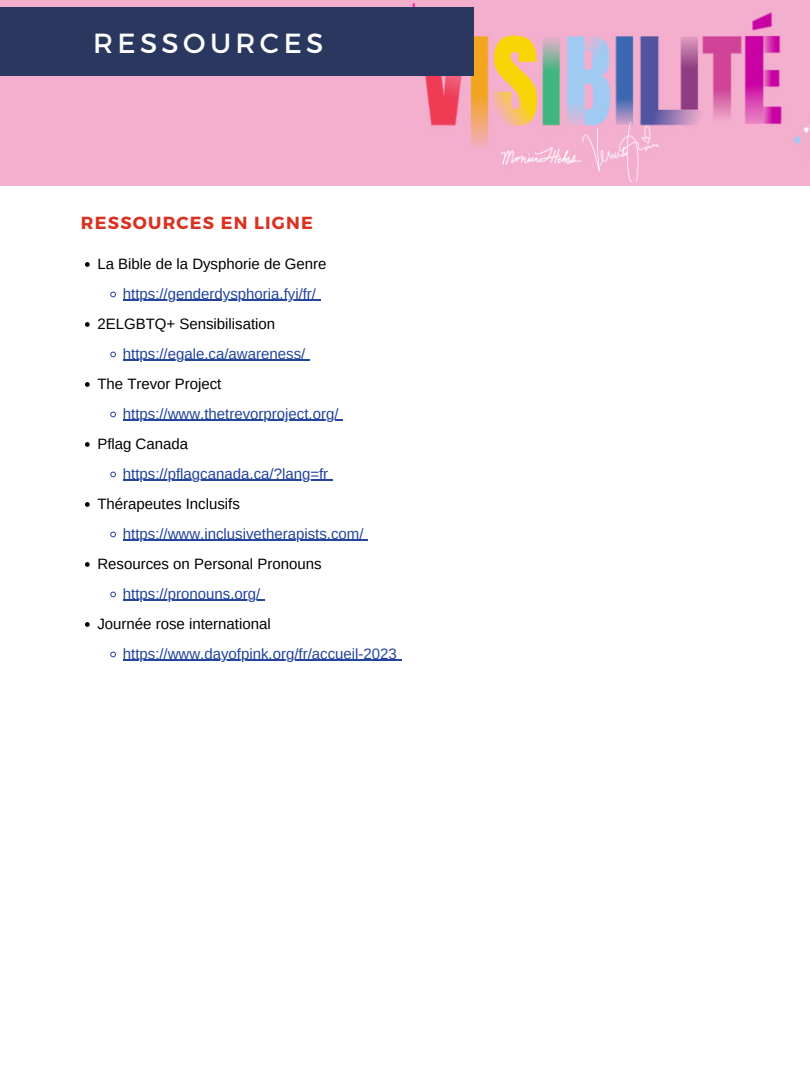
<style>
.page{position:relative;width:810px;height:1080px;background:#fff}
.page>*{position:absolute;margin:0;border:0;box-sizing:border-box;transform-origin:0 0}
.t1{font:27.62px "Montserrat";letter-spacing:.16em;color:#fff}
.t2{font:700 17.5px "Montserrat";letter-spacing:.07em;color:#d83322}
.t3{font:15px "Arimo";color:#24449d}
.t4{font:15px "Arimo";color:#000}
</style>
<div class="page">
<img style="left:0;top:0;width:810px;height:185px">
<div style="left:0;top:8px;width:474px;height:67px;background:#2a3860"></div>
<svg style="left:85px;top:262px;width:5px;height:5px"></svg>
<svg style="left:110px;top:292px;width:6px;height:5px"></svg>
<hr style="left:123px;top:300px;width:193px;height:1px;background:#24449d">
<svg style="left:85px;top:322px;width:5px;height:5px"></svg>
<svg style="left:110px;top:352px;width:6px;height:5px"></svg>
<hr style="left:123px;top:360px;width:182px;height:1px;background:#24449d">
<svg style="left:85px;top:382px;width:5px;height:5px"></svg>
<svg style="left:110px;top:412px;width:6px;height:5px"></svg>
<hr style="left:123px;top:420px;width:216px;height:1px;background:#24449d">
<svg style="left:85px;top:442px;width:5px;height:5px"></svg>
<svg style="left:110px;top:472px;width:6px;height:5px"></svg>
<hr style="left:123px;top:480px;width:205px;height:1px;background:#24449d">
<svg style="left:85px;top:502px;width:5px;height:5px"></svg>
<svg style="left:110px;top:532px;width:6px;height:5px"></svg>
<hr style="left:123px;top:540px;width:241px;height:1px;background:#24449d">
<svg style="left:85px;top:562px;width:5px;height:5px"></svg>
<svg style="left:110px;top:592px;width:6px;height:5px"></svg>
<hr style="left:123px;top:600px;width:137px;height:1px;background:#24449d">
<svg style="left:85px;top:622px;width:5px;height:5px"></svg>
<svg style="left:110px;top:652px;width:6px;height:5px"></svg>
<hr style="left:123px;top:660px;width:274px;height:1px;background:#24449d">
<h1 class="t1" style="left:93px;top:25px;width:232px">RESSOURCES</h1>
<p class="t2" style="left:81px;top:211px;width:233px">RESSOURCES EN LIGNE</p>
<p class="t4" style="left:97px;top:255px;width:231px">La Bible de la Dysphorie de Genre</p>
<p class="t3" style="left:123px;top:285px;width:195px">https://genderdysphoria.fyi/fr/</p>
<p class="t4" style="left:97px;top:315px;width:179px">2ELGBTQ+ Sensibilisation</p>
<p class="t3" style="left:123px;top:345px;width:184px">https://egale.ca/awareness/</p>
<p class="t4" style="left:97px;top:375px;width:126px">The Trevor Project</p>
<p class="t3" style="left:123px;top:405px;width:217px">https://www.thetrevorproject.org/</p>
<p class="t4" style="left:97px;top:435px;width:92px">Pflag Canada</p>
<p class="t3" style="left:123px;top:465px;width:207px">https://pflagcanada.ca/?lang=fr</p>
<p class="t4" style="left:97px;top:495px;width:144px">Thérapeutes Inclusifs</p>
<p class="t3" style="left:123px;top:525px;width:242px">https://www.inclusivetherapists.com/</p>
<p class="t4" style="left:97px;top:555px;width:226px">Resources on Personal Pronouns</p>
<p class="t3" style="left:123px;top:585px;width:139px">https://pronouns.org/</p>
<p class="t4" style="left:97px;top:615px;width:175px">Journée rose international</p>
<p class="t3" style="left:123px;top:645px;width:276px">https://www.dayofpink.org/fr/accueil-2023</p>
</div>
